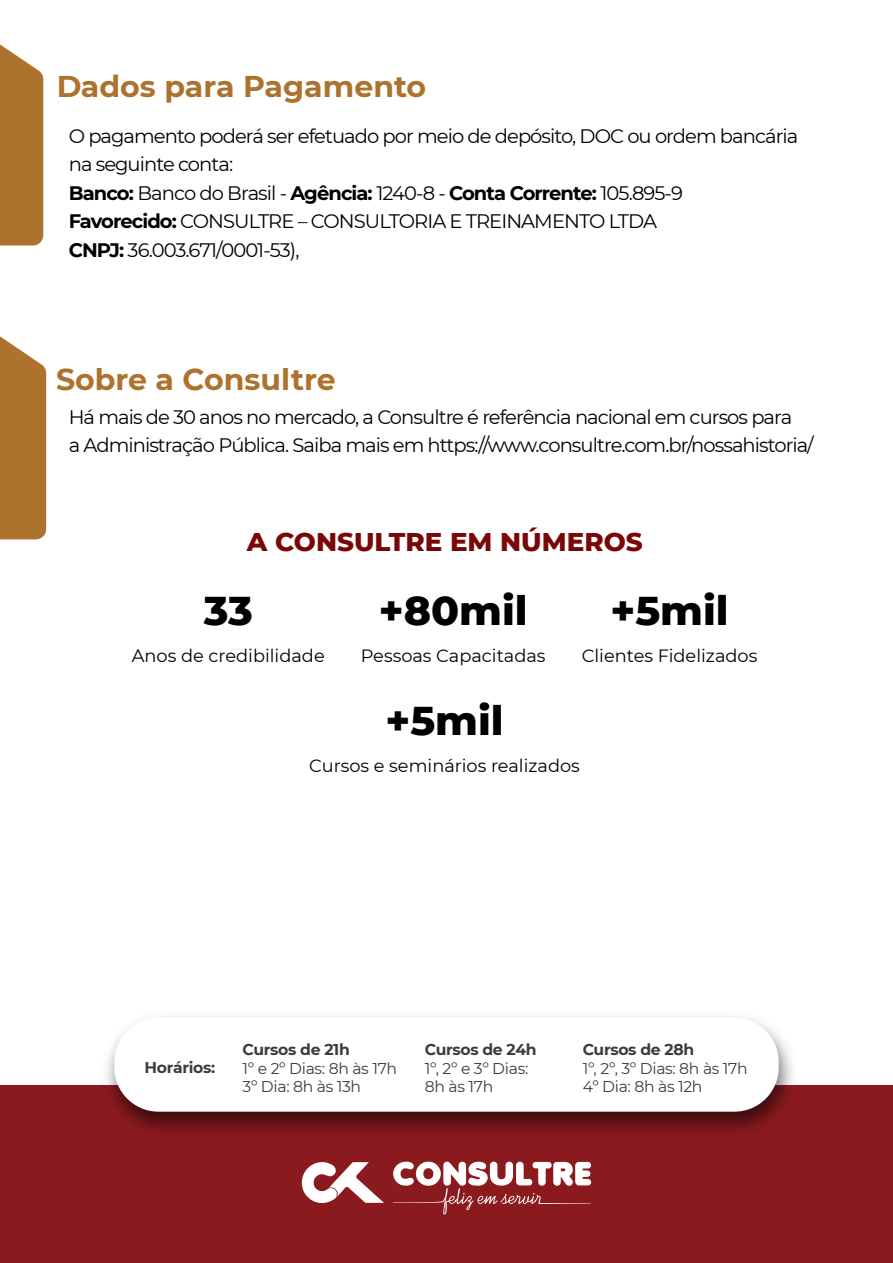
<style>
.page{position:relative;width:893px;height:1263px;background:#fff}
.page>*{position:absolute;margin:0;border:0;box-sizing:border-box;transform-origin:0 0}
.t1{font:800 40.95px "Montserrat";color:#000}
.t2{font:700 30px "Montserrat";color:#ad722d}
.t3{font:800 26.1px "Montserrat";color:#7a0707}
.t4{font:19.5px/28.5px "Montserrat";letter-spacing:-.05em;color:#000}
.t5{font:17.7px "Montserrat";color:#000}
.t6{font:15.6px/18.8px "Montserrat";letter-spacing:-.02em;color:#3c3c3b}
.t7{font:700 15.6px "Montserrat";letter-spacing:-.02em;color:#3c3c3b}
.s1{font-weight:700}
</style>
<div class="page">
<svg style="left:0;top:336px;width:46px;height:203px;background:#b37d3d"></svg>
<div style="left:0;top:1085px;width:893px;height:178px;background:#8b1a1f"></div>
<svg style="left:301px;top:1162px;width:83px;height:42px"></svg>
<svg style="left:393px;top:1161px;width:198px;height:53px"></svg>
<img style="left:106px;top:1017px;width:687px;height:115px">
<div style="left:114px;top:1018px;width:665px;height:94px;background:#fff;border-radius:44px"></div>
<svg style="left:0;top:44px;width:43px;height:201px;background:#b37c3d"></svg>
<h2 class="t2" style="left:56px;top:64px;width:372px">Dados para Pagamento</h2>
<p class="t4" style="left:69px;top:121px;width:731px">O pagamento poderá ser efetuado por meio de depósito, DOC ou ordem bancária na seguinte conta:<br><span class="s1">Banco:</span> Banco do Brasil - <span class="s1">Agência:</span> 1240-8 - <span class="s1">Conta Corrente:</span> 105.895-9<br><span class="s1">Favorecido:</span> CONSULTRE – CONSULTORIA E TREINAMENTO LTDA<br><span class="s1">CNPJ:</span> 36.003.671/0001-53),</p>
<h2 class="t2" style="left:56px;top:358px;width:281px">Sobre a Consultre</h2>
<p class="t4" style="left:69px;top:402px;width:747px">Há mais de 30 anos no mercado, a Consultre é referência nacional em cursos para<br>a Administração Pública. Saiba mais em https://www.consultre.com.br/nossahistoria/</p>
<h3 class="t3" style="left:247px;top:522px;width:397px">A CONSULTRE EM NÚMEROS</h3>
<h1 class="t1" style="left:204px;top:580px;width:51px">33</h1>
<p class="t5" style="left:132px;top:643px;width:194px">Anos de credibilidade</p>
<h1 class="t1" style="left:379px;top:580px;width:150px">+80mil</h1>
<p class="t5" style="left:361px;top:643px;width:186px">Pessoas Capacitadas</p>
<h1 class="t1" style="left:610px;top:580px;width:120px">+5mil</h1>
<p class="t5" style="left:582px;top:643px;width:177px">Clientes Fidelizados</p>
<h1 class="t1" style="left:385px;top:690px;width:120px">+5mil</h1>
<p class="t5" style="left:309px;top:753px;width:272px">Cursos e seminários realizados</p>
<p class="t7" style="left:145px;top:1056px;width:72px">Horários:</p>
<p class="t7" style="left:243px;top:1038px;width:109px">Cursos de 21h</p>
<p class="t6" style="left:243px;top:1058px;width:156px">1º e 2º Dias: 8h às 17h<br>3º Dia: 8h às 13h</p>
<p class="t7" style="left:425px;top:1038px;width:113px">Cursos de 24h</p>
<p class="t6" style="left:425px;top:1058px;width:105px">1º, 2º e 3º Dias:<br>8h às 17h</p>
<p class="t7" style="left:583px;top:1038px;width:113px">Cursos de 28h</p>
<p class="t6" style="left:583px;top:1058px;width:167px">1º, 2º, 3º Dias: 8h às 17h<br>4º Dia: 8h às 12h</p>
</div>
